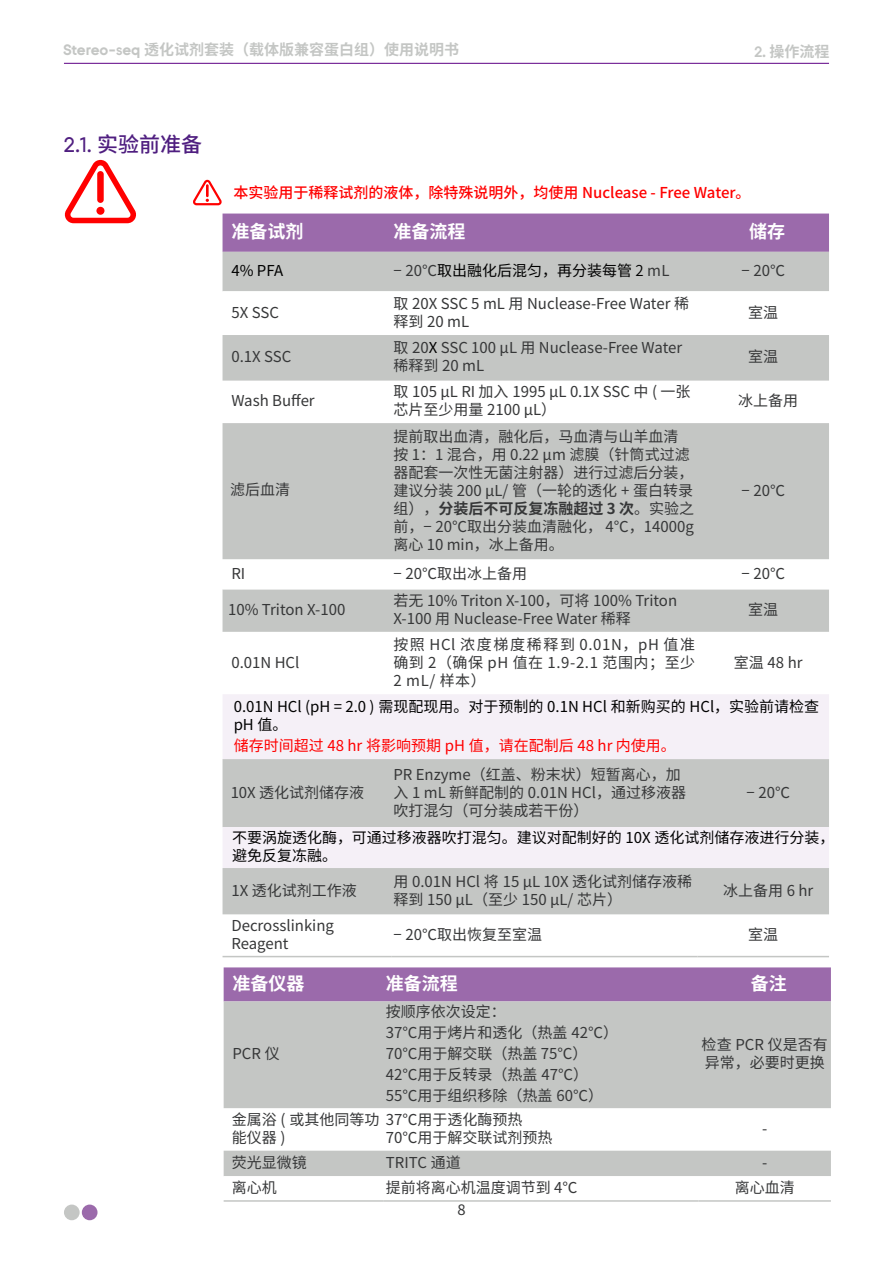
<style>
.page{position:relative;width:893px;height:1263px;background:#fff}
.page>*{position:absolute;margin:0;border:0;box-sizing:border-box;transform-origin:0 0}
.t1{font:500 21px "Source Han Sans SC";color:#4f1e80}
.t2{font:700 18px "Source Han Sans SC";color:#fff}
.t3{font:16.5px "Source Sans Pro";color:#363738}
.t4{font:15px/18px "Source Han Sans SC";color:#363738}
.t5{font:15px/18px "Source Han Sans SC";color:#000}
.t6{font:500 15px "Source Han Sans SC";color:#f00}
.t7{font:700 15px "Source Han Sans SC";color:#c4c6c4}
.t8{font:15px "Source Han Sans SC";color:#f00}
.s1{font-family:"BGI"}
.s2{color:#363738}
.s3{font-family:"Source Han Sans CN"}
.s4{color:#000}
.s5{font-weight:700}
</style>
<div class="page">
<div style="left:64px;top:1204px;width:16px;height:16px;background:#c4c6c4;border-radius:50%"></div>
<div style="left:82px;top:1204px;width:16px;height:16px;background:#9b6aab;border-radius:50%"></div>
<hr style="left:64px;top:63px;width:765px;height:1px;background:#5e0085">
<div style="left:223px;top:214px;width:606px;height:38px;background:#9b6aab"></div>
<div style="left:223px;top:252px;width:606px;height:39px;background:#c4c6c4"></div>
<svg style="left:223px;top:335px;width:606px;height:579px;fill:#c4c6c4"></svg>
<svg style="left:223px;top:694px;width:606px;height:174px;fill:#f5f0f7"></svg>
<hr style="left:223px;top:956px;width:168px;height:1px;background:#c4c6c4">
<hr style="left:391px;top:956px;width:306px;height:1px;background:#c4c6c4">
<hr style="left:697px;top:956px;width:132px;height:1px;background:#c4c6c4">
<svg style="left:193px;top:180px;width:29px;height:25px"></svg>
<svg style="left:64px;top:160px;width:72px;height:63px"></svg>
<div style="left:97px;top:171px;width:7px;height:32px;background:#f00;border-radius:3px"></div>
<div style="left:96px;top:207px;width:8px;height:8px;background:#f00;border-radius:50%"></div>
<div style="left:224px;top:967px;width:607px;height:34px;background:#9b6aab"></div>
<svg style="left:224px;top:1001px;width:607px;height:175px;fill:#c4c6c4"></svg>
<hr style="left:224px;top:1200px;width:160px;height:2px;background:#c4c6c4">
<hr style="left:384px;top:1200px;width:314px;height:2px;background:#c4c6c4">
<hr style="left:698px;top:1200px;width:133px;height:2px;background:#c4c6c4">
<p class="t7" style="left:63px;top:41px;width:397px"><span class="s1">Stereo-seq</span> 透化试剂套装（载体版兼容蛋白组）使用说明书</p>
<p class="t7" style="left:754px;top:43px;width:77px"><span class="s1">2.</span> 操作流程</p>
<h1 class="t1" style="left:64px;top:132px;width:140px"><span class="s1">2.1.</span> 实验前准备</h1>
<p class="t6" style="left:233px;top:184px;width:519px">本实验用于稀释试剂的液体，除特殊说明外，均使用 Nuclease - Free Water。</p>
<p class="t2" style="left:231px;top:222px;width:73px">准备试剂</p>
<p class="t2" style="left:393px;top:222px;width:73px">准备流程</p>
<p class="t2" style="left:749px;top:222px;width:38px">储存</p>
<p class="t5" style="left:231px;top:262px;width:53px">4% PFA</p>
<p class="t5" style="left:393px;top:262px;width:278px"><span class="s2">− 20℃</span>取出融化后混匀，再分装每管 <span class="s3">2</span> <span class="s2">mL</span></p>
<p class="t4" style="left:741px;top:262px;width:45px">− 20℃</p>
<p class="t4" style="left:231px;top:304px;width:49px">5X SSC</p>
<p class="t4" style="left:393px;top:295px;width:297px">取 20X SSC 5 mL 用 Nuclease-Free Water 稀释到 20 mL</p>
<p class="t4" style="left:748px;top:304px;width:32px">室温</p>
<p class="t4" style="left:231px;top:348px;width:62px">0.1X SSC</p>
<p class="t4" style="left:393px;top:339px;width:290px">取 20<span class="s4">X</span> SSC 100 μL 用 Nuclease-Free Water稀释到 20 mL</p>
<p class="t4" style="left:748px;top:348px;width:32px">室温</p>
<p class="t4" style="left:231px;top:392px;width:85px">Wash Buffer</p>
<p class="t4" style="left:393px;top:383px;width:299px">取 105 μL RI 加入 1995 μL 0.1X SSC 中 ( 一张芯片至少用量 2100 μL）</p>
<p class="t4" style="left:738px;top:392px;width:61px">冰上备用</p>
<p class="t4" style="left:230px;top:481px;width:61px">滤后血清</p>
<p class="t4" style="left:393px;top:428px;width:302px">提前取出血清，融化后，马血清与山羊血清按 1：1 混合，用 0.22 μm 滤膜（针筒式过滤器配套一次性无菌注射器）进行过滤后分装，建议分装 200 μL/ 管（一轮的透化 + 蛋白转录组），<span class="s5">分装后不可反复冻融超过 3 次</span>。实验之前，− 20℃取出分装血清融化， 4℃，14000g离心 10 min，冰上备用。</p>
<p class="t4" style="left:741px;top:482px;width:45px">− 20℃</p>
<p class="t4" style="left:231px;top:565px;width:15px">RI</p>
<p class="t4" style="left:393px;top:565px;width:135px">− 20℃取出冰上备用</p>
<p class="t4" style="left:741px;top:565px;width:45px">− 20℃</p>
<p class="t4" style="left:228px;top:601px;width:119px">10% Triton X-100</p>
<p class="t4" style="left:393px;top:592px;width:285px">若无 10% Triton X-100，可将 100% Triton<br>X-100 用 Nuclease-Free Water 稀释</p>
<p class="t4" style="left:748px;top:601px;width:31px">室温</p>
<p class="t4" style="left:231px;top:653px;width:70px">0.01N HCl</p>
<p class="t4" style="left:393px;top:635px;width:303px;text-align:justify">按照 HCl 浓度梯度稀释到 0.01N，pH 值准确到 2（确保 pH 值在 1.9-2.1 范围内；至少2 mL/ 样本）</p>
<p class="t4" style="left:734px;top:653px;width:70px">室温 48 hr</p>
<p class="t5" style="left:234px;top:697px;width:587px">0.01N HCl (pH = 2.0 ) 需现配现用。对于预制的 0.1N HCl 和新购买的 HCl，实验前请检查pH 值。</p>
<p class="t8" style="left:234px;top:737px;width:444px">储存时间超过 48 hr 将影响预期 pH 值，请在配制后 48 hr 内使用。</p>
<p class="t4" style="left:231px;top:783px;width:135px">10X 透化试剂储存液</p>
<p class="t4" style="left:393px;top:765px;width:294px">PR Enzyme（红盖、粉末状）短暂离心，加入 1 mL 新鲜配制的 0.01N HCl，通过移液器吹打混匀（可分装成若干份）</p>
<p class="t4" style="left:746px;top:783px;width:45px">− 20℃</p>
<p class="t5" style="left:232px;top:829px;width:604px">不要涡旋透化酶，可通过移液器吹打混匀。建议对配制好的 10X 透化试剂储存液进行分装，避免反复冻融。</p>
<p class="t4" style="left:231px;top:882px;width:127px">1X 透化试剂工作液</p>
<p class="t4" style="left:393px;top:873px;width:300px">用 0.01N HCl 将 15 μL 10X 透化试剂储存液稀释到 150 μL（至少 150 μL/ 芯片）</p>
<p class="t4" style="left:723px;top:882px;width:92px">冰上备用 6 hr</p>
<p class="t4" style="left:231px;top:917px;width:104px">Decrosslinking<br>Reagent</p>
<p class="t4" style="left:393px;top:926px;width:150px">− 20℃取出恢复至室温</p>
<p class="t4" style="left:748px;top:926px;width:32px">室温</p>
<p class="t2" style="left:233px;top:973px;width:73px">准备仪器</p>
<p class="t2" style="left:386px;top:973px;width:73px">准备流程</p>
<p class="t2" style="left:751px;top:973px;width:37px">备注</p>
<p class="t4" style="left:232px;top:1045px;width:49px">PCR 仪</p>
<p class="t4" style="left:386px;top:1002px;width:234px;line-height:21px">按顺序依次设定：<br>37℃用于烤片和透化（热盖 42℃）<br>70℃用于解交联（热盖 75℃）<br>42℃用于反转录（热盖 47℃）<br>55℃用于组织移除（热盖 60℃）</p>
<p class="t4" style="left:232px;top:1111px;width:292px">金属浴 ( 或其他同等功 37℃用于透化酶预热能仪器 )</p>
<p class="t4" style="left:386px;top:1129px;width:168px">70℃用于解交联试剂预热</p>
<p class="t4" style="left:702px;top:1036px;width:128px">检查 PCR 仪是否有异常，必要时更换</p>
<p class="t4" style="left:762px;top:1120px;width:7px">-</p>
<p class="t4" style="left:232px;top:1154px;width:76px">荧光显微镜</p>
<p class="t4" style="left:386px;top:1154px;width:76px">TRITC 通道</p>
<p class="t4" style="left:762px;top:1154px;width:7px">-</p>
<p class="t4" style="left:232px;top:1179px;width:46px">离心机</p>
<p class="t4" style="left:386px;top:1179px;width:193px">提前将离心机温度调节到 4℃</p>
<p class="t4" style="left:735px;top:1179px;width:61px">离心血清</p>
<p class="t3" style="left:457px;top:1199px;width:10px">8</p>
</div>
